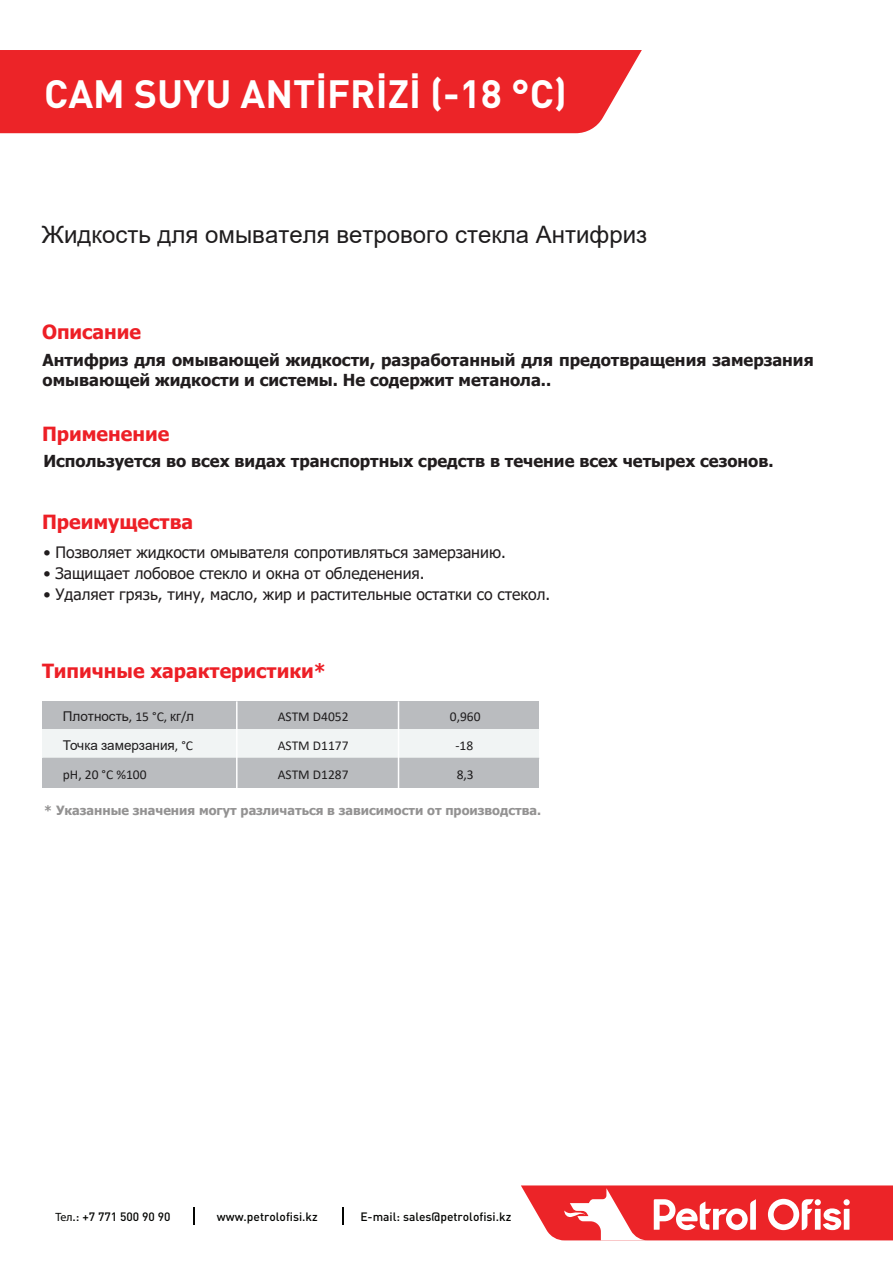
<style>
.page{position:relative;width:893px;height:1263px;background:#fff}
.page>*{position:absolute;margin:0;border:0;box-sizing:border-box;transform-origin:0 0}
.t1{font:39px "DINT Bold";color:#fff}
.t2{font:24px "Arial";color:#1f1d1e}
.t3{font:700 19.5px "Tahoma";color:#ed1f26}
.t4{font:700 16.5px/19.8px "Tahoma";color:#211d1e}
.t5{font:15.75px "Tahoma";color:#211d1e}
.t6{font:13.5px "Calibri";color:#1f1d1e}
.t7{font:13.5px "Arial";color:#1f1d1e}
.t8{font:700 12.75px "Tahoma";color:#939292}
.t9{font:12px "DINT Medium";color:#040503}
.s1{font-family:"Calibri"}
.s2{font-family:"Myriad Pro"}
</style>
<div class="page">
<div style="left:0;top:50px;width:642px;height:83px;background:#ec2428"></div>
<svg style="left:521px;top:1185px;width:372px;height:55px"></svg>
<svg style="left:342px;top:1207px;width:1px;height:17px"></svg>
<svg style="left:194px;top:1207px;width:1px;height:17px"></svg>
<div style="left:43px;top:701px;width:496px;height:28px;background:#babcbf"></div>
<div style="left:43px;top:729px;width:496px;height:30px;background:#f1f4f4"></div>
<div style="left:43px;top:759px;width:496px;height:29px;background:#babcbf"></div>
<hr style="left:43px;top:758px;width:496px;height:1px;background:#babcbf">
<hr style="left:236px;top:701px;width:2px;height:87px;background:#fff">
<hr style="left:398px;top:701px;width:1px;height:87px;background:#fff">
<h1 class="t1" style="left:44px;top:68px;width:524px">CAM SUYU ANTİFRİZİ (-18 °C)</h1>
<h2 class="t2" style="left:42px;top:218px;width:607px">Жидкость для омывателя ветрового стекла Антифриз</h2>
<p class="t3" style="left:42px;top:318px;width:101px">Описание</p>
<p class="t4" style="left:43px;top:351px;width:773px">Антифриз для омывающей жидкости, разработанный для предотвращения замерзания омывающей жидкости и системы. Не содержит метанола..</p>
<p class="t3" style="left:42px;top:420px;width:129px">Применение</p>
<p class="t4" style="left:43px;top:452px;width:732px">Используется во всех видах транспортных средств в течение всех четырех сезонов.</p>
<p class="t3" style="left:42px;top:508px;width:153px">Преимущества</p>
<p class="t5" style="left:43px;top:542px;width:464px">• Позволяет жидкости омывателя сопротивляться замерзанию.</p>
<p class="t5" style="left:43px;top:563px;width:383px">• Защищает лобовое стекло и окна от обледенения.</p>
<p class="t5" style="left:43px;top:584px;width:508px">• Удаляет грязь, тину, масло, жир и растительные остатки со стекол.</p>
<p class="t3" style="left:42px;top:657px;width:286px">Типичные характеристики*</p>
<p class="t7" style="left:63px;top:707px;width:133px">Плотность<span class="s1">, 15 °C,</span> кг<span class="s1">/</span>л</p>
<p class="t6" style="left:278px;top:707px;width:72px">ASTM D4052</p>
<p class="t6" style="left:450px;top:707px;width:32px">0,960</p>
<p class="t7" style="left:63px;top:736px;width:132px">Точка замерзания<span class="s1">, °C</span></p>
<p class="t6" style="left:278px;top:736px;width:72px">ASTM D1177</p>
<p class="t6" style="left:455px;top:736px;width:19px">-18</p>
<p class="t6" style="left:63px;top:765px;width:85px">pH, 20 °C %100</p>
<p class="t6" style="left:278px;top:765px;width:72px">ASTM D1287</p>
<p class="t6" style="left:457px;top:765px;width:19px">8,3</p>
<p class="t8" style="left:44px;top:801px;width:498px">* Указанные значения могут различаться в зависимости от производства.</p>
<p class="t9" style="left:56px;top:1208px;width:117px"><span class="s2">Тел</span>.: +7 771 500 90 90</p>
<p class="t9" style="left:217px;top:1208px;width:102px">www.petrolofisi.kz</p>
<p class="t9" style="left:360px;top:1208px;width:152px">E-mail: sales@petrolofisi.kz</p>
</div>
